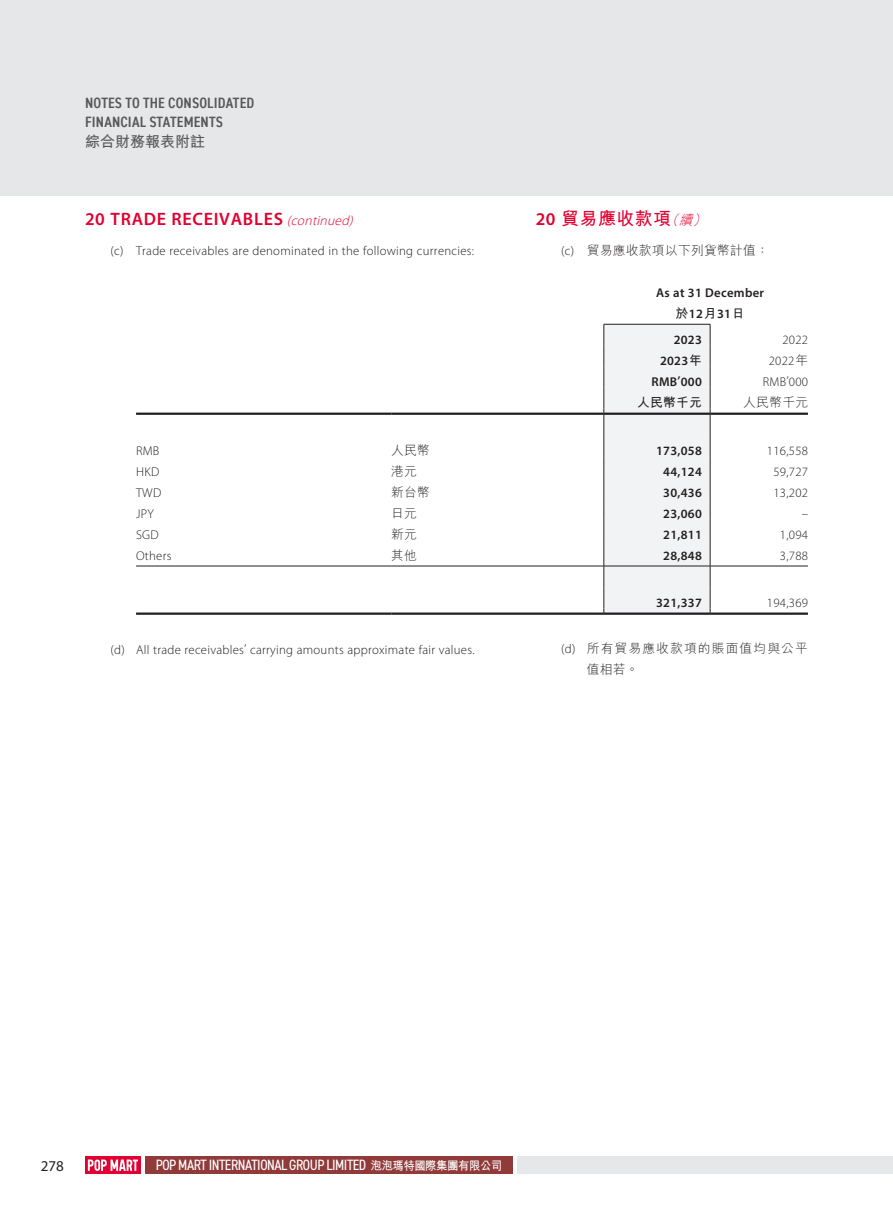
<style>
.page{position:relative;width:893px;height:1212px;background:#fff}
.page>*{position:absolute;margin:0;border:0;box-sizing:border-box;transform-origin:0 0}
.t1{font:600 18px "Myriad Pro";letter-spacing:.04em;color:#e00031}
.t2{font:700 18px "M Hei HK";letter-spacing:.02em;color:#e00031}
.t3{font:condensed 15px "DIN2014";letter-spacing:-.03em;color:#fff}
.t4{font:600 condensed 15px/19.2px "DIN2014";letter-spacing:.01em;color:#57585a}
.t5{font:700 15px "M Hei HK";color:#57585a}
.t6{font:15px "Myriad Pro";color:#231f20}
.t7{font:300 12.75px "Myriad Pro";letter-spacing:.02em;color:#231f20}
.t8{font:600 12.75px/21px "Myriad Pro";letter-spacing:.02em;color:#231f20;text-align:center}
.t9{font:300 12.75px "M Hei HK";letter-spacing:.02em;color:#231f20}
.t10{font:300 12.75px/21px "M Hei HK";letter-spacing:.09em;color:#231f20}
.t11{font:700 12.75px "M Hei HK";letter-spacing:.02em;color:#231f20}
.s1{font-weight:300;font-style:italic;font-size:13.5px}
.s2{font-family:"Myriad Pro";font-weight:600}
.s3{font-family:"Myriad Pro"}
.s4{font-family:"M Hei HK";font-weight:700}
.s5{font-family:"M Hei HK"}
.s6{font-family:"M Hei HK";font-weight:700;font-stretch:normal;font-size:12px}
</style>
<div class="page">
<div style="left:0;top:0;width:893px;height:196px;background:#e6e7e9"></div>
<div style="left:145px;top:1157px;width:368px;height:17px;background:#903a39"></div>
<div style="left:517px;top:1157px;width:376px;height:17px;background:#e6e7e9"></div>
<div style="left:85px;top:1157px;width:56px;height:17px;background:#e00031"></div>
<svg style="left:88px;top:1159px;width:50px;height:12px"></svg>
<div style="left:604px;top:324px;width:107px;height:288px;background:#f2f3f4"></div>
<hr style="left:136px;top:413px;width:255px;height:2px;background:#231f20">
<hr style="left:391px;top:413px;width:213px;height:2px;background:#231f20">
<hr style="left:604px;top:413px;width:106px;height:2px;background:#231f20">
<hr style="left:710px;top:413px;width:98px;height:2px;background:#231f20">
<hr style="left:136px;top:566px;width:255px;height:1px;background:#231f20">
<hr style="left:391px;top:566px;width:213px;height:1px;background:#231f20">
<hr style="left:604px;top:566px;width:106px;height:1px;background:#231f20">
<hr style="left:710px;top:566px;width:98px;height:1px;background:#231f20">
<hr style="left:136px;top:612px;width:255px;height:3px;background:#231f20">
<hr style="left:391px;top:612px;width:213px;height:3px;background:#231f20">
<hr style="left:604px;top:612px;width:106px;height:3px;background:#231f20">
<hr style="left:710px;top:612px;width:98px;height:3px;background:#231f20">
<p class="t4" style="left:85px;top:93px;width:171px">NOTES TO THE CONSOLIDATED<br>FINANCIAL STATEMENTS</p>
<p class="t5" style="left:85px;top:131px;width:121px">綜合財務報表附註</p>
<h1 class="t1" style="left:85px;top:208px;width:273px">20 TRADE RECEIVABLES <span class="s1">(continued)</span></h1>
<p class="t7" style="left:111px;top:244px;width:365px">(c) Trade receivables are denominated in the following currencies:</p>
<h1 class="t2" style="left:536px;top:206px;width:175px"><span class="s2">20</span> 貿易應收款項<span class="s1">（續）</span></h1>
<p class="t9" style="left:561px;top:244px;width:209px"><span class="s3">(c)</span> 貿易應收款項以下列貨幣計值：</p>
<p class="t8" style="left:656px;top:282px;width:109px">As at 31 December<span class="s4">於</span>12<span class="s4">月</span>31<span class="s4">日</span></p>
<p class="t8" style="left:674px;top:329px;width:30px">2023</p>
<p class="t7" style="left:782px;top:333px;width:27px">2022</p>
<p class="t8" style="left:660px;top:350px;width:43px">2023<span class="s4">年</span></p>
<p class="t7" style="left:769px;top:354px;width:41px">2022<span class="s5">年</span></p>
<p class="t8" style="left:652px;top:371px;width:52px">RMB’000</p>
<p class="t7" style="left:763px;top:375px;width:47px">RMB’000</p>
<p class="t11" style="left:637px;top:393px;width:66px">人民幣千元</p>
<p class="t9" style="left:743px;top:396px;width:66px">人民幣千元</p>
<p class="t7" style="left:136px;top:444px;width:25px">RMB</p>
<p class="t9" style="left:391px;top:444px;width:40px">人民幣</p>
<p class="t8" style="left:656px;top:440px;width:47px">173,058</p>
<p class="t7" style="left:767px;top:444px;width:43px">116,558</p>
<p class="t7" style="left:136px;top:465px;width:25px">HKD</p>
<p class="t9" style="left:391px;top:465px;width:27px">港元</p>
<p class="t8" style="left:663px;top:461px;width:40px">44,124</p>
<p class="t7" style="left:773px;top:465px;width:36px">59,727</p>
<p class="t7" style="left:136px;top:486px;width:27px">TWD</p>
<p class="t9" style="left:391px;top:486px;width:40px">新台幣</p>
<p class="t8" style="left:663px;top:482px;width:40px">30,436</p>
<p class="t7" style="left:773px;top:486px;width:36px">13,202</p>
<p class="t7" style="left:136px;top:507px;width:19px">JPY</p>
<p class="t9" style="left:391px;top:507px;width:27px">日元</p>
<p class="t8" style="left:663px;top:503px;width:40px">23,060</p>
<p class="t7" style="left:802px;top:507px;width:8px">–</p>
<p class="t7" style="left:136px;top:528px;width:24px">SGD</p>
<p class="t9" style="left:391px;top:528px;width:27px">新元</p>
<p class="t8" style="left:663px;top:524px;width:40px">21,811</p>
<p class="t7" style="left:780px;top:528px;width:30px">1,094</p>
<p class="t7" style="left:136px;top:549px;width:37px">Others</p>
<p class="t9" style="left:391px;top:549px;width:27px">其他</p>
<p class="t8" style="left:663px;top:545px;width:40px">28,848</p>
<p class="t7" style="left:780px;top:549px;width:30px">3,788</p>
<p class="t8" style="left:656px;top:592px;width:47px">321,337</p>
<p class="t7" style="left:767px;top:595px;width:43px">194,369</p>
<p class="t7" style="left:111px;top:642px;width:366px">(d) All trade receivables’ carrying amounts approximate fair values.</p>
<p class="t10" style="left:587px;top:638px;width:223px;text-indent:-26px"><span class="s3">(d)</span> 所有貿易應收款項的賬面值均與公平值相若。</p>
<p class="t6" style="left:41px;top:1156px;width:25px">278</p>
<p class="t3" style="left:156px;top:1155px;width:348px">POP MART INTERNATIONAL GROUP LIMITED <span class="s6">泡泡瑪特國際集團有限公司</span></p>
</div>
